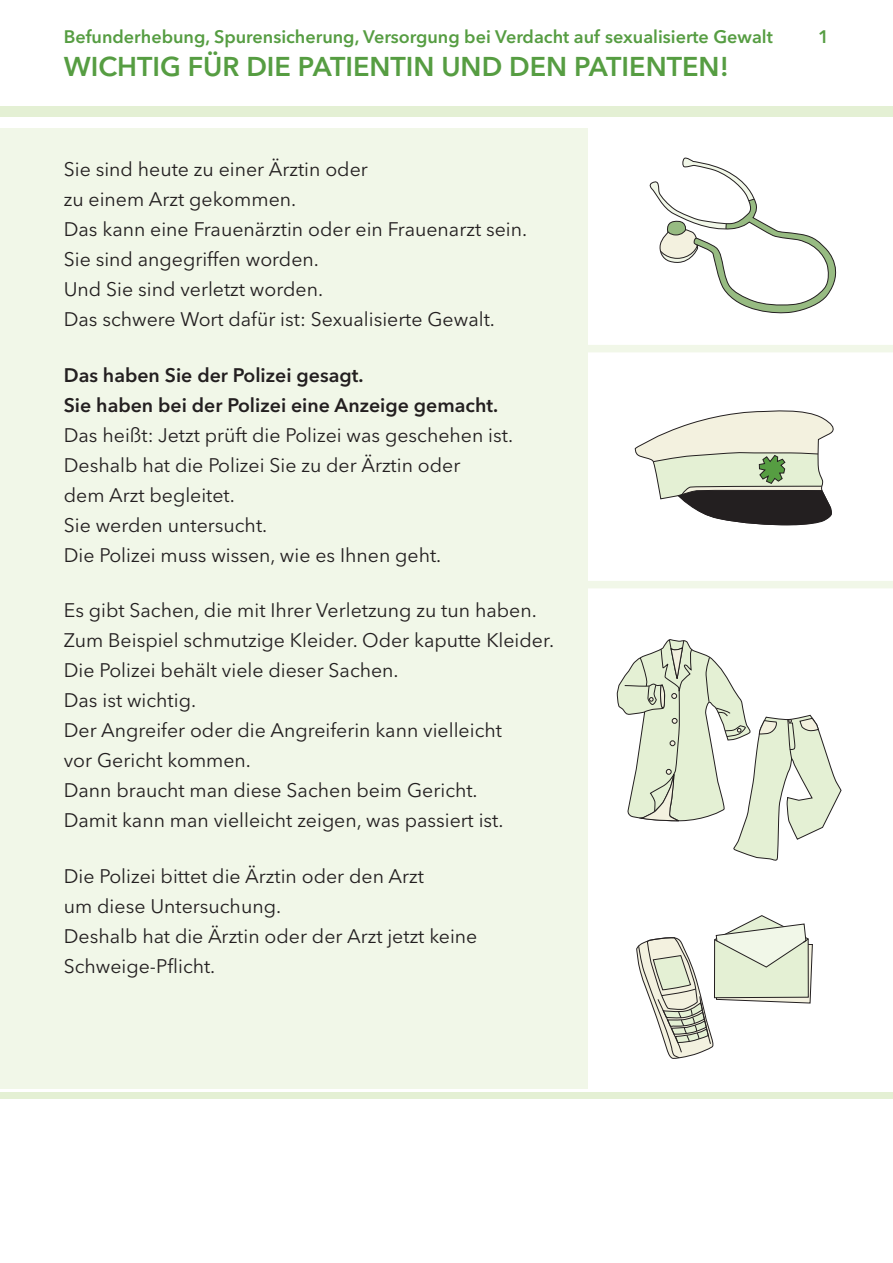
<style>
.page{position:relative;width:893px;height:1263px;background:#fff}
.page>*{position:absolute;margin:0;border:0;box-sizing:border-box;transform-origin:0 0}
.t1{font:600 27px "Avenir Next LT Pro";color:#569d42}
.t2{font:19.5px/30px "Avenir Next LT Pro";color:#231f20}
.t3{font:600 19.5px/30px "Avenir Next LT Pro";color:#231f20}
.t4{font:600 18px "Avenir Next LT Pro";color:#569d42}
</style>
<div class="page">
<div style="left:0;top:128px;width:892px;height:961px;background:#f1f7e8"></div>
<div style="left:0;top:106px;width:892px;height:11px;background:#e4f0d4"></div>
<div style="left:0;top:1093px;width:892px;height:6px;background:#e4f0d4"></div>
<div style="left:588px;top:128px;width:304px;height:961px;background:#fff"></div>
<svg style="left:617px;top:639px;width:224px;height:222px"></svg>
<svg style="left:636px;top:915px;width:177px;height:144px"></svg>
<svg style="left:634px;top:410px;width:200px;height:116px"></svg>
<svg style="left:649px;top:157px;width:188px;height:157px"></svg>
<div style="left:0;top:345px;width:892px;height:7px;background:#f1f7e8"></div>
<div style="left:0;top:581px;width:892px;height:7px;background:#f1f7e8"></div>
<p class="t4" style="left:64px;top:30px;width:710px">Befunderhebung, Spurensicherung, Versorgung bei Verdacht auf sexualisierte Gewalt</p>
<h1 class="t1" style="left:64px;top:56px;width:666px">WICHTIG FÜR DIE PATIENTIN UND DEN PATIENTEN!</h1>
<p class="t2" style="left:64px;top:156px;width:465px">Sie sind heute zu einer Ärztin oder<br>zu einem Arzt gekommen.<br>Das kann eine Frauenärztin oder ein Frauenarzt sein.<br>Sie sind angegriffen worden.<br>Und Sie sind verletzt worden.<br>Das schwere Wort dafür ist: Sexualisierte Gewalt.</p>
<p class="t3" style="left:64px;top:362px;width:436px">Das haben Sie der Polizei gesagt.<br>Sie haben bei der Polizei eine Anzeige gemacht.</p>
<p class="t2" style="left:64px;top:422px;width:451px">Das heißt: Jetzt prüft die Polizei was geschehen ist.<br>Deshalb hat die Polizei Sie zu der Ärztin oder<br>dem Arzt begleitet.<br>Sie werden untersucht.<br>Die Polizei muss wissen, wie es Ihnen geht.</p>
<p class="t2" style="left:64px;top:597px;width:492px">Es gibt Sachen, die mit Ihrer Verletzung zu tun haben.<br>Zum Beispiel schmutzige Kleider. Oder kaputte Kleider.<br>Die Polizei behält viele dieser Sachen.<br>Das ist wichtig.<br>Der Angreifer oder die Angreiferin kann vielleicht<br>vor Gericht kommen.<br>Dann braucht man diese Sachen beim Gericht.<br>Damit kann man vielleicht zeigen, was passiert ist.</p>
<p class="t2" style="left:64px;top:863px;width:415px">Die Polizei bittet die Ärztin oder den Arzt<br>um diese Untersuchung.<br>Deshalb hat die Ärztin oder der Arzt jetzt keine Schweige-Pflicht.</p>
<p class="t4" style="left:818px;top:30px;width:12px">1</p>
</div>
